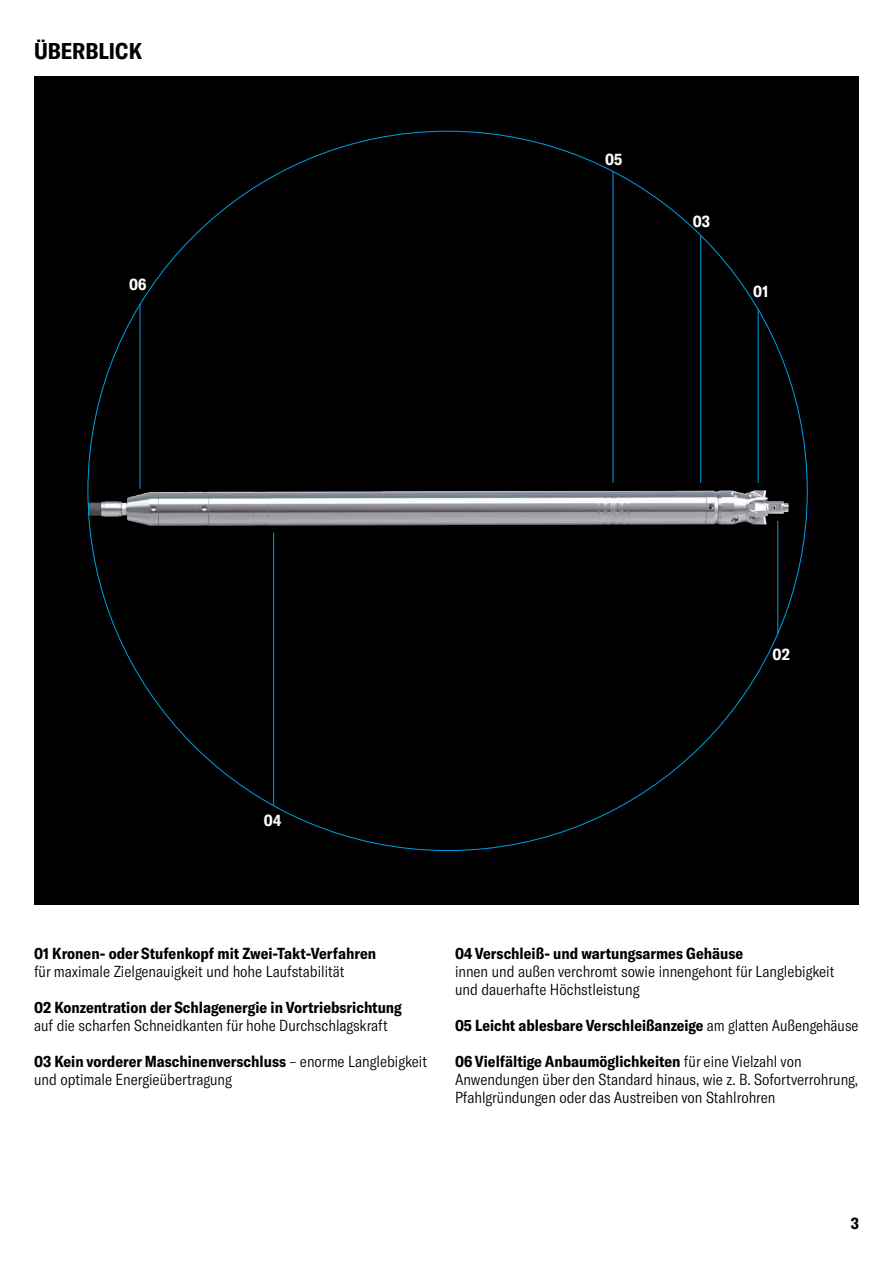
<style>
.page{position:relative;width:893px;height:1263px;background:#fff}
.page>*{position:absolute;margin:0;border:0;box-sizing:border-box;transform-origin:0 0}
.t1{font:700 condensed 22.5px "GT America";color:#000}
.t2{font:300 condensed 15.75px/18px "GT America";color:#000}
.t3{font:700 condensed 15.75px "GT America";color:#000}
.t4{font:700 condensed 15.75px "GT America";letter-spacing:.01em;color:#fff}
.s1{font-weight:700}
.s2{font-weight:300}
</style>
<div class="page">
<div style="left:34px;top:77px;width:825px;height:828px;background:#000"></div>
<img style="left:88px;top:463px;width:720px;height:96px">
<hr style="left:140px;top:304px;width:1px;height:185px;background:#009fe3">
<hr style="left:273px;top:533px;width:1px;height:273px;background:#009fe3">
<hr style="left:777px;top:521px;width:1px;height:113px;background:#009fe3">
<hr style="left:758px;top:309px;width:1px;height:174px;background:#009fe3">
<hr style="left:700px;top:235px;width:1px;height:248px;background:#009fe3">
<hr style="left:613px;top:171px;width:1px;height:312px;background:#009fe3">
<h1 class="t1" style="left:34px;top:37px;width:110px">ÜBERBLICK</h1>
<p class="t4" style="left:129px;top:275px;width:19px">06</p>
<p class="t4" style="left:605px;top:150px;width:19px">05</p>
<p class="t4" style="left:693px;top:212px;width:19px">03</p>
<p class="t4" style="left:753px;top:281px;width:17px">01</p>
<p class="t4" style="left:773px;top:645px;width:19px">02</p>
<p class="t4" style="left:264px;top:811px;width:19px">04</p>
<p class="t3" style="left:34px;top:944px;width:344px">01 Kronen- oder Stufenkopf mit Zwei-Takt-Verfahren</p>
<p class="t2" style="left:34px;top:962px;width:312px">für maximale Zielgenauigkeit und hohe Laufstabilität</p>
<p class="t3" style="left:34px;top:998px;width:369px">02 Konzentration der Schlagenergie in Vortriebsrichtung</p>
<p class="t2" style="left:34px;top:1016px;width:355px">auf die scharfen Schneidkanten für hohe Durchschlagskraft</p>
<p class="t2" style="left:34px;top:1052px;width:394px"><span class="s1">03 Kein vorderer Maschinenverschluss</span> – enorme Langlebigkeit und optimale Energieübertragung</p>
<p class="t3" style="left:455px;top:944px;width:290px">04 Verschleiß- und wartungsarmes Gehäuse</p>
<p class="t2" style="left:455px;top:962px;width:381px">innen und außen verchromt sowie innengehont für Langlebigkeit und dauerhafte Höchstleistung</p>
<p class="t3" style="left:455px;top:1016px;width:405px">05 Leicht ablesbare Verschleißanzeige <span class="s2">am glatten Außengehäuse</span></p>
<p class="t2" style="left:455px;top:1052px;width:405px"><span class="s1">06 Vielfältige Anbaumöglichkeiten</span> für eine Vielzahl von<br>Anwendungen über den Standard hinaus, wie z. B. Sofortverrohrung,<br>Pfahlgründungen oder das Austreiben von Stahlrohren</p>
<p class="t3" style="left:851px;top:1214px;width:10px">3</p>
</div>
